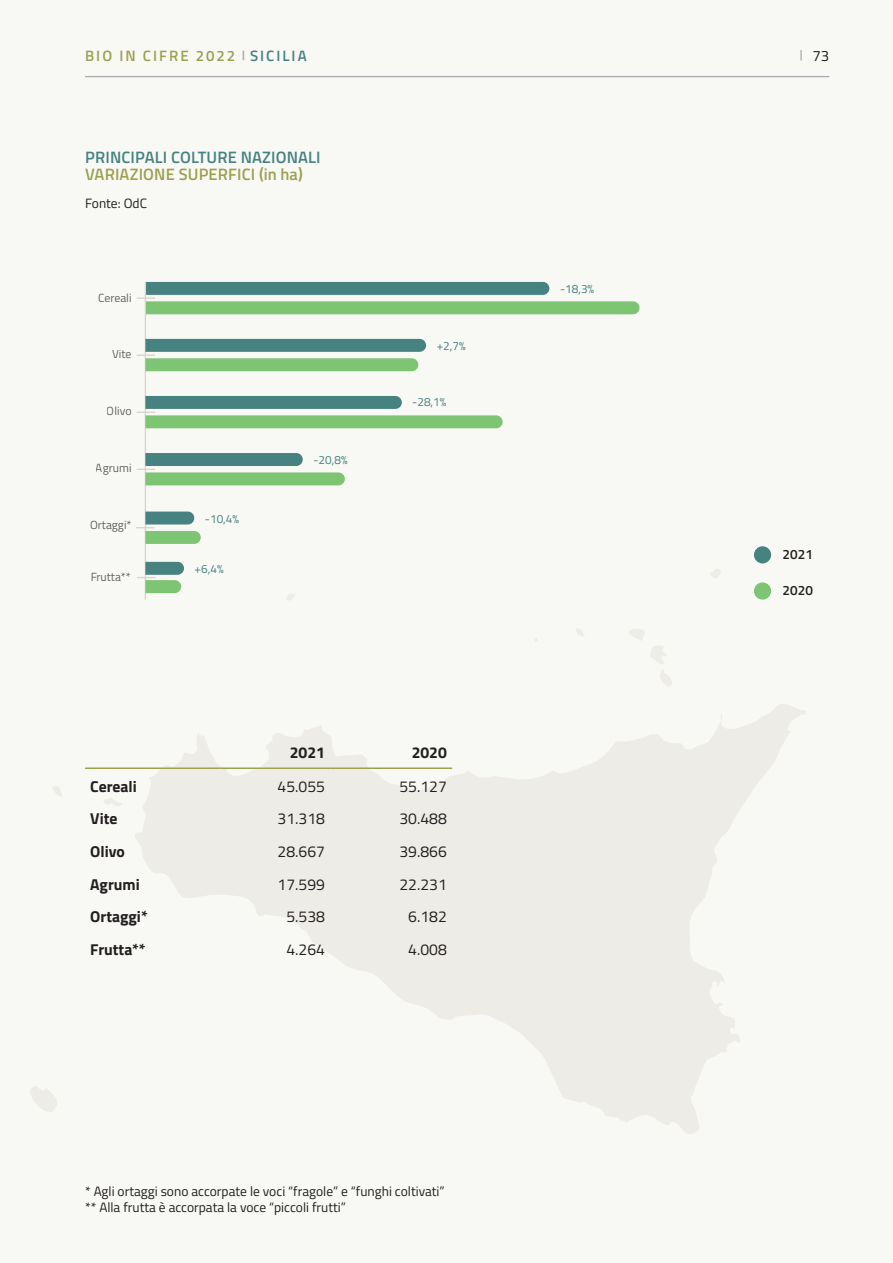
<style>
.page{position:relative;width:893px;height:1263px;background:#f8f8f5}
.page>*{position:absolute;margin:0;border:0;box-sizing:border-box;transform-origin:0 0}
.t1{font:600 16.5px "Titillium Web";letter-spacing:.01em;color:#458280}
.t2{font:600 16.5px "Titillium Web";letter-spacing:.01em;color:#9ca14e}
.t3{font:15.75px "Titillium Web";color:#231f20}
.t4{font:700 15.75px "Titillium Web";color:#231f20}
.t5{font:600 15px "Titillium Web";letter-spacing:.135em;color:#9ca14e}
.t6{font:15px "Titillium Web";color:#231f20}
.t7{font:13.5px "Titillium Web";color:#231f20}
.t8{font:600 13.5px "Titillium Web";color:#231f20}
.t9{font:11.85px "Titillium Web";color:#231f20}
.t10{font:11.85px "Titillium Web";color:#458280}
.s1{color:#458280}
</style>
<div class="page">
<hr style="left:85px;top:76px;width:744px;height:1px;background:#a8a9ad">
<hr style="left:145px;top:282px;width:1px;height:318px;background:#d9d3c9">
<svg style="left:137px;top:282px;width:502px;height:32px"></svg>
<svg style="left:137px;top:339px;width:289px;height:32px"></svg>
<svg style="left:137px;top:396px;width:366px;height:32px"></svg>
<svg style="left:137px;top:453px;width:208px;height:32px"></svg>
<svg style="left:136px;top:511px;width:65px;height:33px"></svg>
<svg style="left:144px;top:562px;width:40px;height:6px"></svg>
<svg style="left:30px;top:568px;width:776px;height:566px"></svg>
<hr style="left:85px;top:767px;width:136px;height:2px;background:#9ca14e">
<hr style="left:221px;top:767px;width:109px;height:2px;background:#9ca14e">
<hr style="left:330px;top:767px;width:122px;height:2px;background:#9ca14e">
<div style="left:754px;top:546px;width:17px;height:17px;background:#458280;border-radius:50%"></div>
<div style="left:754px;top:582px;width:17px;height:18px;background:#7dc573;border-radius:50%"></div>
<p class="t5" style="left:85px;top:44px;width:223px">BIO IN CIFRE 2022 <sup>|</sup> <span class="s1">SICILIA</span></p>
<p class="t1" style="left:85px;top:145px;width:237px">PRINCIPALI COLTURE NAZIONALI</p>
<p class="t2" style="left:85px;top:162px;width:219px">VARIAZIONE SUPERFICI (in ha)</p>
<p class="t7" style="left:85px;top:193px;width:64px">Fonte: OdC</p>
<p class="t9" style="left:98px;top:289px;width:35px">Cereali</p>
<p class="t9" style="left:112px;top:346px;width:21px">Vite</p>
<p class="t9" style="left:107px;top:402px;width:26px">Olivo</p>
<p class="t9" style="left:96px;top:459px;width:37px">Agrumi</p>
<p class="t9" style="left:90px;top:516px;width:43px">Ortaggi*</p>
<p class="t9" style="left:91px;top:568px;width:42px">Frutta**</p>
<p class="t10" style="left:205px;top:510px;width:36px">-10,4%</p>
<p class="t10" style="left:195px;top:560px;width:31px">+6,4%</p>
<p class="t10" style="left:313px;top:451px;width:36px">-20,8%</p>
<p class="t10" style="left:437px;top:337px;width:31px">+2,7%</p>
<p class="t10" style="left:412px;top:393px;width:36px">-28,1%</p>
<p class="t4" style="left:290px;top:740px;width:37px">2021</p>
<p class="t4" style="left:412px;top:740px;width:37px">2020</p>
<p class="t4" style="left:90px;top:774px;width:48px">Cereali</p>
<p class="t3" style="left:278px;top:775px;width:49px">45.055</p>
<p class="t3" style="left:399px;top:775px;width:49px">55.127</p>
<p class="t4" style="left:90px;top:807px;width:29px">Vite</p>
<p class="t3" style="left:278px;top:807px;width:49px">31.318</p>
<p class="t3" style="left:399px;top:807px;width:49px">30.488</p>
<p class="t4" style="left:90px;top:839px;width:36px">Olivo</p>
<p class="t3" style="left:278px;top:840px;width:49px">28.667</p>
<p class="t3" style="left:399px;top:840px;width:49px">39.866</p>
<p class="t4" style="left:90px;top:872px;width:51px">Agrumi</p>
<p class="t3" style="left:278px;top:872px;width:49px">17.599</p>
<p class="t3" style="left:399px;top:872px;width:49px">22.231</p>
<p class="t4" style="left:90px;top:905px;width:59px">Ortaggi*</p>
<p class="t3" style="left:286px;top:905px;width:40px">5.538</p>
<p class="t3" style="left:408px;top:905px;width:40px">6.182</p>
<p class="t4" style="left:90px;top:937px;width:57px">Frutta**</p>
<p class="t3" style="left:286px;top:938px;width:40px">4.264</p>
<p class="t3" style="left:408px;top:938px;width:40px">4.008</p>
<p class="t7" style="left:85px;top:1181px;width:361px">* Agli ortaggi sono accorpate le voci “fragole” e “funghi coltivati”</p>
<p class="t7" style="left:85px;top:1197px;width:262px">** Alla frutta è accorpata la voce “piccoli frutti”</p>
<p class="t10" style="left:560px;top:280px;width:36px">-18,3%</p>
<p class="t6" style="left:800px;top:45px;width:31px"><sup>|</sup> 73</p>
<p class="t8" style="left:783px;top:545px;width:32px">2021</p>
<p class="t8" style="left:783px;top:581px;width:32px">2020</p>
</div>
